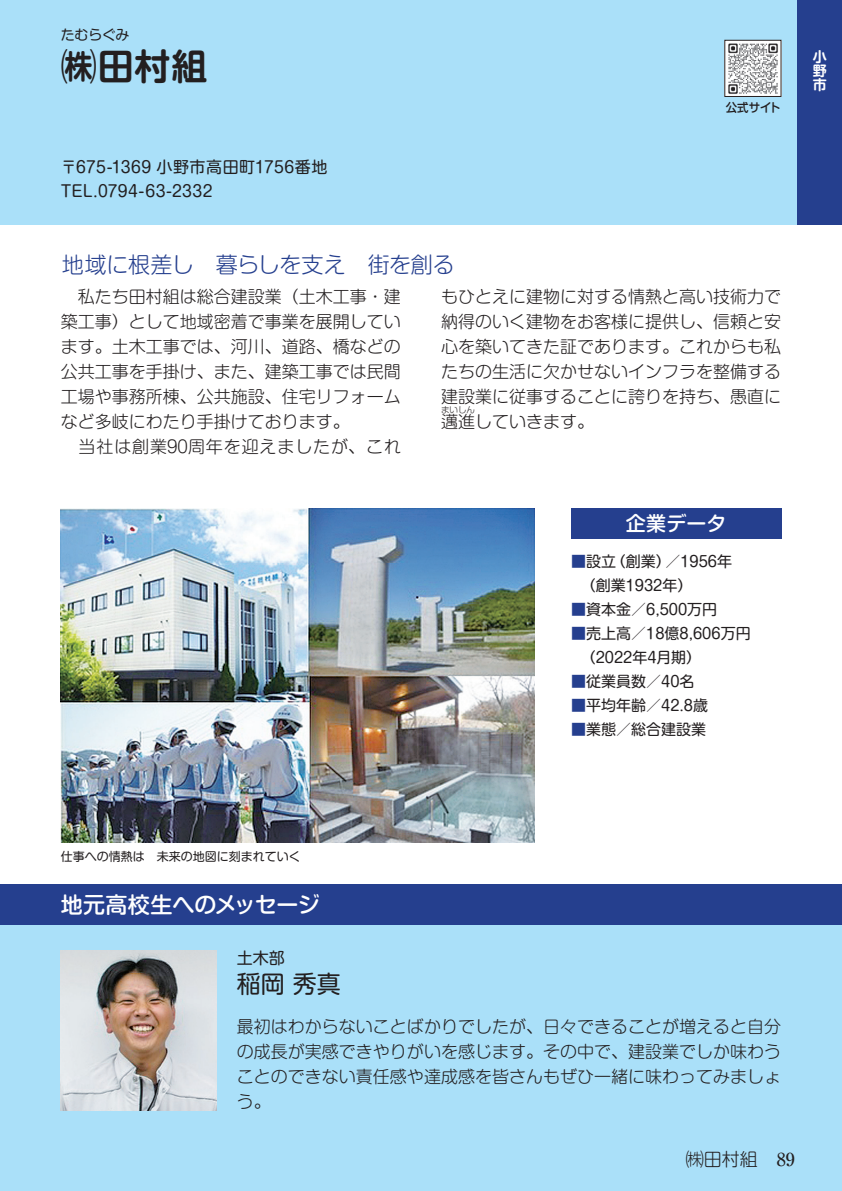
<style>
.page{position:relative;width:842px;height:1191px;background:#fff}
.page>*{position:absolute;margin:0;border:0;box-sizing:border-box;transform-origin:0 0}
.t1{font:700 36px "Shin M Go Pro De";color:#231f20}
.t2{font:24px "Shin M Go Pro";color:#231f20}
.t3{font:300 22px "Shin M Go Pro";letter-spacing:-.015em;color:#253f8e}
.t4{font:500 22px "Shin M Go Pro";letter-spacing:-.005em;color:#fff}
.t5{font:500 20px "Shin M Go Pro";letter-spacing:.005em;color:#fff}
.t6{font:300 18px "Shin M Go Pro";color:#231f20}
.t7{font:500 18px "Ryumin Pro";color:#231f20}
.t8{font:300 17px/25px "Shin M Go Pro";color:#231f20;text-align:justify}
.t9{font:16px/24px "Shin M Go Pro";letter-spacing:.025em;color:#231f20}
.t10{font:15px/24px "Shin M Go Pro";color:#231f20}
.t11{font:14px "Shin M Go Pro";letter-spacing:-.015em;color:#231f20}
.t12{font:700 14px/14px "Shin M Go Pro De";color:#fff;text-align:justify}
.t13{font:12px "Shin M Go Pro";color:#231f20}
.t14{font:500 12px "Shin M Go Pro";letter-spacing:-.005em;color:#231f20;scale:.95 1}
.t15{font:300 8.4px "Shin M Go Pro";color:#231f20}
.s1{color:#253f8e}
</style>
<div class="page">
<div style="left:0;top:884px;width:841px;height:307px;background:#aae0f9"></div>
<div style="left:0;top:884px;width:841px;height:40px;background:#253f8e"></div>
<div style="left:0;top:0;width:841px;height:224px;background:#aae0f9"></div>
<div style="left:797px;top:0;width:44px;height:224px;background:#253f8e"></div>
<img style="left:61px;top:508px;width:473px;height:334px">
<div style="left:571px;top:508px;width:210px;height:30px;background:#253f8e"></div>
<img style="left:61px;top:950px;width:156px;height:160px">
<img style="left:726px;top:42px;width:53px;height:53px">
<div style="left:724px;top:40px;width:57px;height:57px;border:1px solid #231f20"></div>
<p class="t11" style="left:61px;top:24px;width:70px">たむらぐみ</p>
<h1 class="t1" style="left:61px;top:37px;width:148px">㈱田村組</h1>
<p class="t9" style="left:61px;top:153px;width:268px">〒675-1369 小野市高田町1756番地<br>TEL.0794-63-2332</p>
<p class="t3" style="left:62px;top:247px;width:394px">地域に根差し　暮らしを支え　街を創る</p>
<p class="t14" style="left:725px;top:97px;width:59px">公式サイト</p>
<p class="t8" style="left:61px;top:282px;width:342px;text-align:left">　私たち田村組は総合建設業（土木工事・建築工事）として地域密着で事業を展開しています。土木工事では、河川、道路、橋などの公共工事を手掛け、また、建築工事では民間工場や事務所棟、公共施設、住宅リフォームなど多岐にわたり手掛けております。<br>　当社は創業90周年を迎えましたが、これ</p>
<p class="t8" style="left:441px;top:282px;width:341px">もひとえに建物に対する情熱と高い技術力で納得のいく建物をお客様に提供し、信頼と安心を築いてきた証であります。これからも私たちの生活に欠かせないインフラを整備する建設業に従事することに誇りを持ち、愚直に邁進していきます。</p>
<p class="t15" style="left:441px;top:403px;width:35px">まいしん</p>
<p class="t5" style="left:625px;top:507px;width:102px">企業データ</p>
<p class="t10" style="left:571px;top:548px;width:162px"><span class="s1">■</span>設立（創業）／1956年　（創業1932年）</p>
<p class="t10" style="left:571px;top:596px;width:148px"><span class="s1">■</span>資本金／6,500万円</p>
<p class="t10" style="left:571px;top:620px;width:181px"><span class="s1">■</span>売上高／18億8,606万円　（2022年4月期）</p>
<p class="t10" style="left:571px;top:668px;width:125px"><span class="s1">■</span>従業員数／40名</p>
<p class="t10" style="left:571px;top:692px;width:138px"><span class="s1">■</span>平均年齢／42.8歳</p>
<p class="t10" style="left:571px;top:716px;width:136px"><span class="s1">■</span>業態／総合建設業</p>
<p class="t12" style="left:812px;top:48px;width:15px">小野市</p>
<p class="t13" style="left:61px;top:847px;width:242px">仕事への情熱は　未来の地図に刻まれていく</p>
<p class="t4" style="left:61px;top:886px;width:260px">地元高校生へのメッセージ</p>
<p class="t9" style="left:237px;top:944px;width:49px">土木部</p>
<h2 class="t2" style="left:237px;top:964px;width:105px">稲岡 秀真</h2>
<p class="t8" style="left:237px;top:1012px;width:545px">最初はわからないことばかりでしたが、日々できることが増えると自分の成長が実感できやりがいを感じます。その中で、建設業でしか味わうことのできない責任感や達成感を皆さんもぜひ一緒に味わってみましょう。</p>
<p class="t6" style="left:685px;top:1145px;width:73px">㈱田村組</p>
<p class="t7" style="left:776px;top:1145px;width:19px">89</p>
</div>
